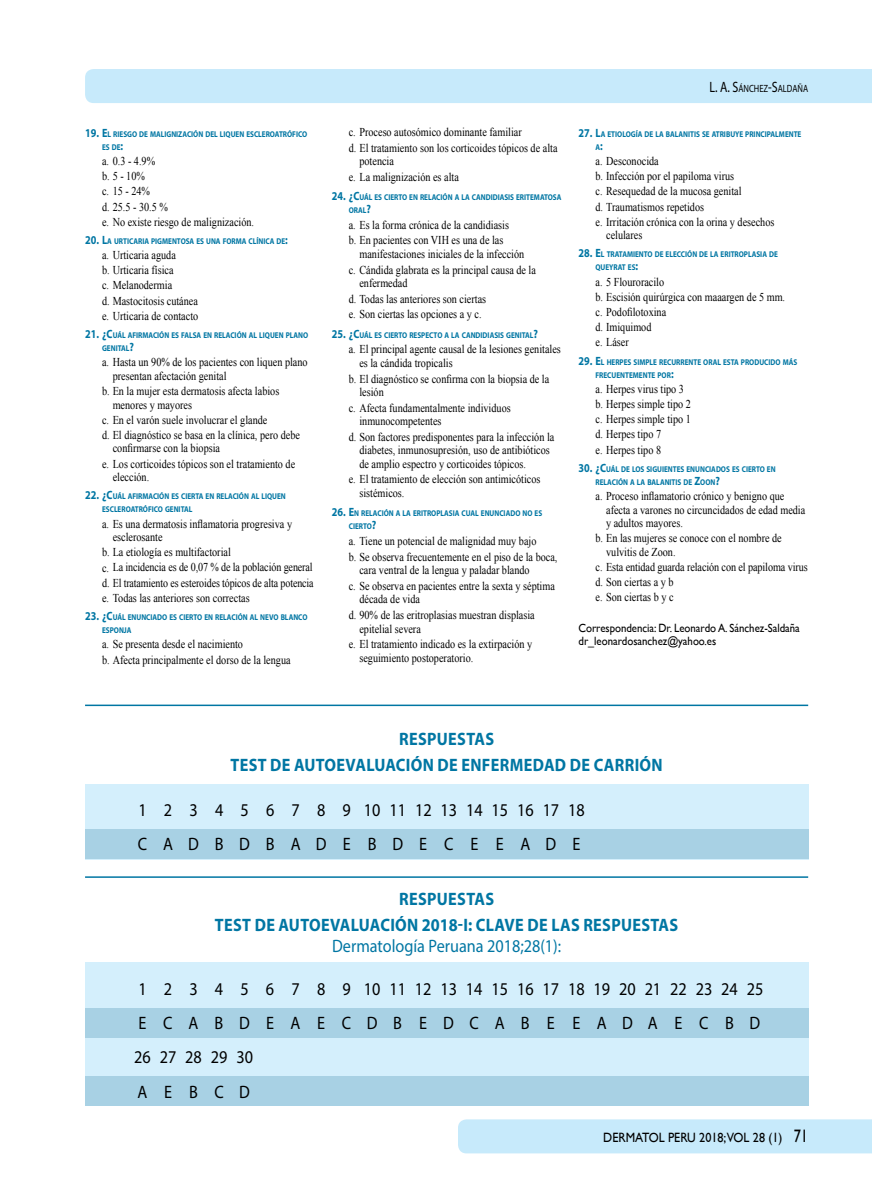
<style>
.page{position:relative;width:872px;height:1191px;background:#fff}
.page>*{position:absolute;margin:0;border:0;box-sizing:border-box;transform-origin:0 0}
.t1{font:700 18px/25.8px "Myriad Pro";letter-spacing:.02em;color:#0076a3;text-align:center;scale:.9 1}
.t2{font:18px/34.3px "Myriad Pro";letter-spacing:.55em;color:#000;scale:.9 1}
.t3{font:18px/34.3px "Myriad Pro";letter-spacing:.745em;color:#000;scale:.9 1}
.t4{font:18px "Myriad Pro";color:#0076a3;scale:.9 1}
.t5{font:13.5px "Gill Sans";color:#000;scale:.9 1}
.t6{font:12px/15.1px "Times New Roman";color:#000;scale:.85 1}
.t7{font:12px/13.5px "Gill Sans";color:#000;scale:.9 1}
.t8{font:10.5px "Myriad Pro";color:#000;scale:.8 1}
.t9{font:700 8.4px/13px "Myriad Pro";color:#0076a3;scale:.85 1}
.s1{font-size:12px}
.s2{font-size:15px}
.s3{font-size:18px}
</style>
<div class="page">
<div style="left:85px;top:69px;width:787px;height:34px;background:#c7eafb"></div>
<div style="left:458px;top:1119px;width:414px;height:34px;background:#c7eafb"></div>
<div style="left:85px;top:962px;width:723px;height:144px;background:#d4effc"></div>
<div style="left:85px;top:784px;width:723px;height:75px;background:#d4effc"></div>
<div style="left:85px;top:1008px;width:723px;height:29px;background:#a8d1e4"></div>
<div style="left:85px;top:829px;width:723px;height:30px;background:#a8d1e4"></div>
<div style="left:85px;top:1076px;width:723px;height:30px;background:#a8d1e4"></div>
<hr style="left:85px;top:876px;width:723px;height:2px;background:#0076a3">
<hr style="left:85px;top:704px;width:723px;height:2px;background:#0076a3">
<p class="t9" style="left:102px;top:127px;width:243px;text-indent:-17px"><span class="s1">19. E</span>L RIESGO DE MALIGNIZACIÓN DEL LIQUEN ESCLEROATRÓFICO<br>ES DE<span class="s1">:</span></p>
<p class="t6" style="left:102px;top:153px;width:180px">a. 0.3 - 4.9%<br>b. 5 - 10%<br>c. 15 - 24%<br>d. 25.5 - 30.5 %<br>e. No existe riesgo de malignización.</p>
<p class="t9" style="left:85px;top:234px;width:240px"><span class="s1">20. L</span>A URTICARIA PIGMENTOSA ES UNA FORMA CLÍNICA DE<span class="s1">:</span></p>
<p class="t6" style="left:102px;top:247px;width:115px">a. Urticaria aguda<br>b. Urticaria física<br>c. Melanodermia<br>d. Mastocitosis cutánea e. Urticaria de contacto</p>
<p class="t9" style="left:102px;top:328px;width:244px;text-indent:-17px"><span class="s1">21. ¿C</span>UÁL AFIRMACIÓN ES FALSA EN RELACIÓN AL LIQUEN PLANO<br>GENITAL<span class="s1">?</span></p>
<p class="t6" style="left:113px;top:355px;width:231px;line-height:13.5px;text-indent:-11px">a. Hasta un 90% de los pacientes con liquen plano presentan afectación genital</p>
<p class="t6" style="left:113px;top:384px;width:197px;line-height:13.5px;text-indent:-11px">b. En la mujer esta dermatosis afecta labios menores y mayores</p>
<p class="t6" style="left:102px;top:412px;width:234px">c. En el varón suele involucrar el glande<br>d. El diagnóstico se basa en la clínica, pero debe</p>
<p class="t6" style="left:102px;top:441px;width:229px;text-indent:11px">confirmarse con la biopsia<br>e. Los corticoides tópicos son el tratamiento de</p>
<p class="t6" style="left:113px;top:469px;width:44px">elección.</p>
<p class="t9" style="left:102px;top:489px;width:218px;text-indent:-17px"><span class="s1">22. ¿C</span>UÁL AFIRMACIÓN ES CIERTA EN RELACIÓN AL LIQUEN<br>ESCLEROATRÓFICO GENITAL</p>
<p class="t6" style="left:113px;top:516px;width:212px;line-height:13.5px;text-indent:-11px">a. Es una dermatosis inflamatoria progresiva y esclerosante</p>
<p class="t6" style="left:102px;top:544px;width:250px">b. La etiología es multifactorial<br>c. La incidencia es de 0,07 % de la población general d. El tratamiento es esteroides tópicos de alta potencia e. Todas las anteriores son correctas</p>
<p class="t9" style="left:102px;top:610px;width:243px;text-indent:-17px"><span class="s1">23. ¿C</span>UÁL ENUNCIADO ES CIERTO EN RELACIÓN AL NEVO BLANCO<br>ESPONJA</p>
<p class="t6" style="left:102px;top:636px;width:223px">a. Se presenta desde el nacimiento<br>b. Afecta principalmente el dorso de la lengua</p>
<p class="t6" style="left:349px;top:124px;width:247px;line-height:15.6px">c. Proceso autosómico dominante familiar<br>d. El tratamiento son los corticoides tópicos de alta</p>
<p class="t6" style="left:349px;top:153px;width:131px;line-height:15.6px;text-indent:11px">potencia<br>e. La malignización es alta</p>
<p class="t9" style="left:349px;top:190px;width:252px;text-indent:-17px"><span class="s1">24. ¿C</span>UÁL ES CIERTO EN RELACIÓN A LA CANDIDIASIS ERITEMATOSA<br>ORAL<span class="s1">?</span></p>
<p class="t6" style="left:349px;top:217px;width:190px;line-height:15.6px">a. Es la forma crónica de la candidiasis b. En pacientes con VIH es una de las</p>
<p class="t6" style="left:349px;top:246px;width:222px;line-height:15.6px;text-align:center">manifestaciones iniciales de la infección<br>c. Cándida glabrata es la principal causa de la</p>
<p class="t6" style="left:349px;top:275px;width:163px;line-height:15.6px;text-indent:11px">enfermedad<br>d. Todas las anteriores son ciertas e. Son ciertas las opciones a y c.</p>
<p class="t9" style="left:332px;top:328px;width:244px"><span class="s1">25. ¿C</span>UÁL ES CIERTO RESPECTO A LA CANDIDIASIS GENITAL<span class="s1">?</span></p>
<p class="t6" style="left:359px;top:342px;width:238px;line-height:13.5px;text-indent:-11px">a. El principal agente causal de la lesiones genitales es la cándida tropicalis</p>
<p class="t6" style="left:359px;top:371px;width:225px;line-height:13.5px;text-indent:-11px">b. El diagnóstico se confirma con la biopsia de la lesión</p>
<p class="t6" style="left:359px;top:401px;width:179px;line-height:13.5px;text-indent:-11px">c. Afecta fundamentalmente individuos inmunocompetentes</p>
<p class="t6" style="left:359px;top:430px;width:231px;line-height:13.5px;text-indent:-11px">d. Son factores predisponentes para la infección la diabetes, inmunosupresión, uso de antibióticos de amplio espectro y corticoides tópicos.</p>
<p class="t6" style="left:359px;top:472px;width:214px;line-height:13.5px;text-indent:-11px">e. El tratamiento de elección son antimicóticos sistémicos.</p>
<p class="t9" style="left:349px;top:507px;width:229px;text-indent:-17px"><span class="s1">26. E</span>N RELACIÓN A LA ERITROPLASIA CUAL ENUNCIADO NO ES<br>CIERTO<span class="s1">?</span></p>
<p class="t6" style="left:349px;top:533px;width:247px;line-height:15.6px">a. Tiene un potencial de malignidad muy bajo<br>b. Se observa frecuentemente en el piso de la boca,</p>
<p class="t6" style="left:349px;top:562px;width:244px;line-height:15.6px;text-indent:11px">cara ventral de la lengua y paladar blando<br>c. Se observa en pacientes entre la sexta y séptima</p>
<p class="t6" style="left:349px;top:591px;width:220px;line-height:15.6px;text-indent:11px">década de vida<br>d. 90% de las eritroplasias muestran displasia</p>
<p class="t6" style="left:349px;top:620px;width:217px;line-height:15.6px;text-indent:11px">epitelial severa<br>e. El tratamiento indicado es la extirpación y</p>
<p class="t6" style="left:359px;top:650px;width:135px">seguimiento postoperatorio.</p>
<p class="t8" style="left:709px;top:82px;width:125px"><span class="s2">L. A. S</span>ÁNCHEZ<span class="s2">-S</span>ALDAÑA</p>
<p class="t9" style="left:595px;top:127px;width:243px;text-indent:-17px"><span class="s1">27. L</span>A ETIOLOGÍA DE LA BALANITIS SE ATRIBUYE PRINCIPALMENTE<br>A<span class="s1">:</span></p>
<p class="t6" style="left:595px;top:153px;width:212px">a. Desconocida<br>b. Infección por el papiloma virus<br>c. Resequedad de la mucosa genital<br>d. Traumatismos repetidos<br>e. Irritación crónica con la orina y desechos</p>
<p class="t6" style="left:606px;top:227px;width:44px">celulares</p>
<p class="t9" style="left:595px;top:248px;width:215px;text-indent:-17px"><span class="s1">28. E</span>L TRATAMIENTO DE ELECCIÓN DE LA ERITROPLASIA DE<br>QUEYRAT ES<span class="s1">:</span></p>
<p class="t6" style="left:595px;top:274px;width:225px">a. 5 Flouroracilo<br>b. Escisión quirúrgica con maaargen de 5 mm. c. Podofilotoxina<br>d. Imiquimod<br>e. Láser</p>
<p class="t9" style="left:595px;top:355px;width:239px;text-indent:-17px"><span class="s1">29. E</span>L HERPES SIMPLE RECURRENTE ORAL ESTA PRODUCIDO MÁS<br>FRECUENTEMENTE POR<span class="s1">:</span></p>
<p class="t6" style="left:595px;top:381px;width:114px">a. Herpes virus tipo 3 b. Herpes simple tipo 2 c. Herpes simple tipo 1 d. Herpes tipo 7<br>e. Herpes tipo 8</p>
<p class="t9" style="left:595px;top:462px;width:213px;text-indent:-17px"><span class="s1">30. ¿C</span>UÁL DE LOS SIGUIENTES ENUNCIADOS ES CIERTO EN<br>RELACIÓN A LA BALANITIS DE <span class="s1">Z</span>OON<span class="s1">?</span></p>
<p class="t6" style="left:606px;top:489px;width:236px;line-height:13.5px;text-indent:-11px">a. Proceso inflamatorio crónico y benigno que afecta a varones no circuncidados de edad media y adultos mayores.</p>
<p class="t6" style="left:606px;top:531px;width:208px;line-height:13.5px;text-indent:-11px">b. En las mujeres se conoce con el nombre de vulvitis de Zoon.</p>
<p class="t6" style="left:595px;top:559px;width:251px">c. Esta entidad guarda relación con el papiloma virus d. Son ciertas a y b<br>e. Son ciertas b y c</p>
<p class="t7" style="left:578px;top:621px;width:247px">Correspondencia: Dr. Leonardo A. Sánchez-Saldaña dr_leonardosanchez@yahoo.es</p>
<h1 class="t1" style="left:230px;top:725px;width:482px">RESPUESTAS<br>TEST DE AUTOEVALUACIÓN DE ENFERMEDAD DE CARRIÓN</h1>
<h1 class="t3" style="left:138px;top:792px;width:498px">1 2 3 4 5 6 7 8 9 101112131415161718<br>CADBDBADEBDECEEADE</h1>
<h1 class="t1" style="left:215px;top:885px;width:516px">RESPUESTAS<br>TEST DE AUTOEVALUACIÓN 2018-I: CLAVE DE LAS RESPUESTAS</h1>
<h1 class="t4" style="left:332px;top:935px;width:256px">Dermatología Peruana 2018;28(1):</h1>
<h1 class="t2" style="left:134px;top:971px;width:700px">1 2 3 4 5 6 7 8 9 10111213141516171819202122232425<br>ECABDEAECDBEDCABEEADAECBD<br>26 27 28 29 30<br>AEBCD</h1>
<p class="t5" style="left:603px;top:1129px;width:229px">DERMATOL PERU 2018;VOL 28 (1) <span class="s3">71</span></p>
</div>
